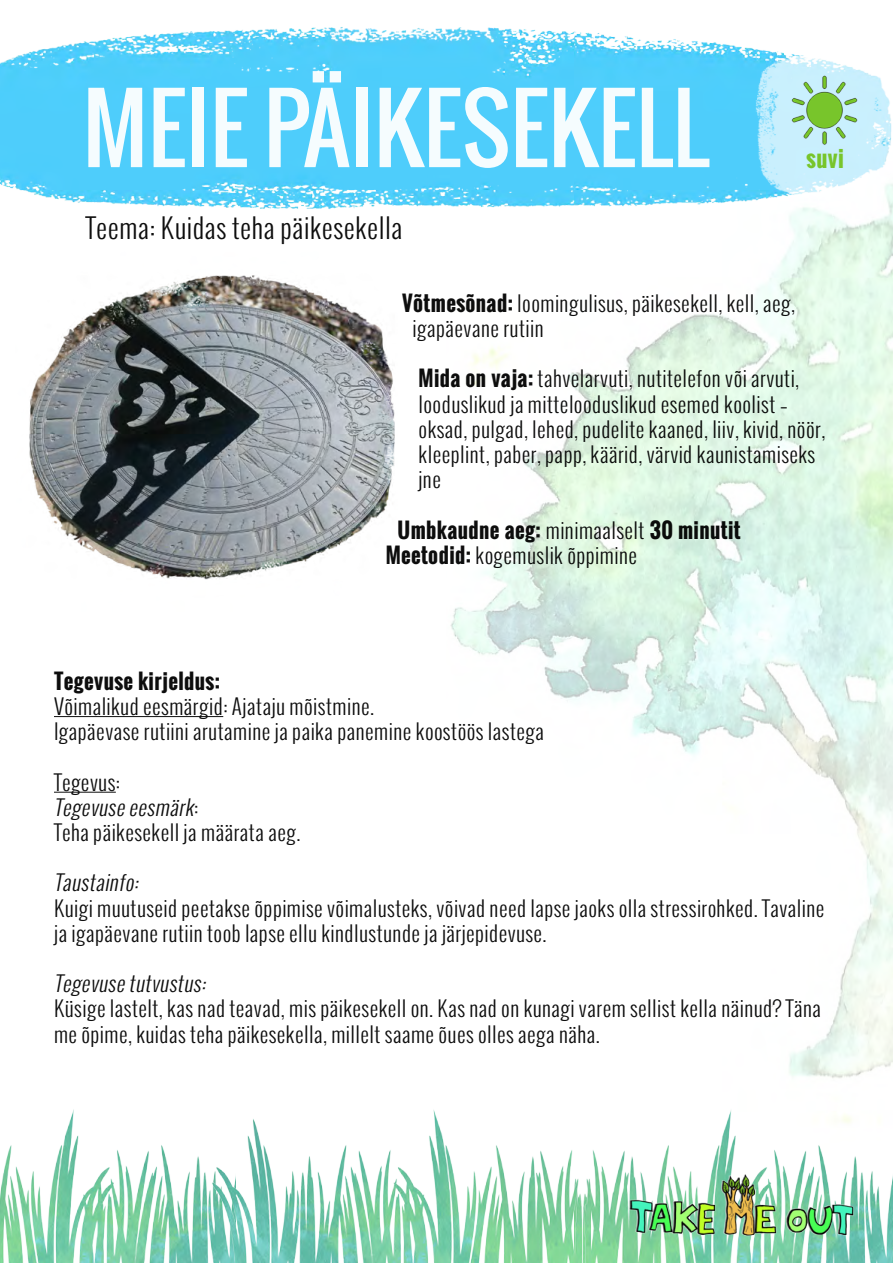
<style>
.page{position:relative;width:893px;height:1263px;background:#fff}
.page>*{position:absolute;margin:0;border:0;box-sizing:border-box;transform-origin:0 0}
.t1{font:90.75px "Oswald";color:#fff}
.t2{font:300 27px "Oswald";letter-spacing:.02em;color:#000}
.t3{font:700 22.5px "Oswald";color:#78c52b}
.t4{font:300 21px/25.2px "Oswald";letter-spacing:.02em;color:#000}
.t5{font:700 21px/25.2px "Oswald";letter-spacing:.02em;color:#000}
.t6{font:italic 300 21px "Oswald";color:#000}
.s1{font-weight:700}
.s2{font-weight:300}
.s3{font-style:italic}
</style>
<div class="page">
<img style="left:450px;top:211px;width:443px;height:867px">
<img style="left:0;top:1109px;width:211px;height:154px">
<img style="left:590px;top:1110px;width:303px;height:153px">
<img style="left:211px;top:1110px;width:379px;height:153px">
<hr style="left:54px;top:716px;width:169px;height:1px;background:#000">
<hr style="left:54px;top:792px;width:62px;height:1px;background:#000">
<img style="left:0;top:27px;width:893px;height:184px">
<img style="left:628px;top:1171px;width:227px;height:69px">
<img style="left:29px;top:275px;width:366px;height:305px">
<img style="left:754px;top:44px;width:139px;height:163px">
<img style="left:791px;top:74px;width:68px;height:72px">
<h1 class="t1" style="left:83px;top:60px;width:628px">MEIE PÄIKESEKELL</h1>
<p class="t2" style="left:86px;top:210px;width:318px">Teema: Kuidas teha päikesekella</p>
<p class="t3" style="left:806px;top:142px;width:39px">suvi</p>
<p class="t4" style="left:412px;top:290px;width:384px;text-indent:-10px"><span class="s1">Võtmesõnad:</span> loomingulisus, päikesekell, kell, aeg, igapäevane rutiin</p>
<p class="t4" style="left:419px;top:366px;width:408px"><span class="s1">Mida on vaja:</span> tahvelarvuti, nutitelefon või arvuti, looduslikud ja mittelooduslikud esemed koolist – oksad, pulgad, lehed, pudelite kaaned, liiv, kivid, nöör, kleeplint, paber, papp, käärid, värvid kaunistamiseks jne</p>
<p class="t5" style="left:386px;top:517px;width:357px;text-indent:12px">Umbkaudne aeg: <span class="s2">minimaalselt</span> 30 minutit<br>Meetodid: <span class="s2">kogemuslik õppimine</span></p>
<p class="t5" style="left:54px;top:668px;width:168px">Tegevuse kirjeldus:</p>
<p class="t4" style="left:54px;top:694px;width:492px">Võimalikud eesmärgid: Ajataju mõistmine.<br>Igapäevase rutiini arutamine ja paika panemine koostöös lastega</p>
<p class="t4" style="left:54px;top:769px;width:248px">Tegevus:<br><span class="s3">Tegevuse eesmärk</span>:<br>Teha päikesekell ja määrata aeg.</p>
<p class="t6" style="left:54px;top:868px;width:91px">Taustainfo:</p>
<p class="t4" style="left:54px;top:895px;width:772px">Kuigi muutuseid peetakse õppimise võimalusteks, võivad need lapse jaoks olla stressirohked. Tavaline ja igapäevane rutiin toob lapse ellu kindlustunde ja järjepidevuse.</p>
<p class="t6" style="left:54px;top:969px;width:158px">Tegevuse tutvustus:</p>
<p class="t4" style="left:54px;top:996px;width:769px">Küsige lastelt, kas nad teavad, mis päikesekell on. Kas nad on kunagi varem sellist kella näinud? Täna me õpime, kuidas teha päikesekella, millelt saame õues olles aega näha.</p>
</div>
